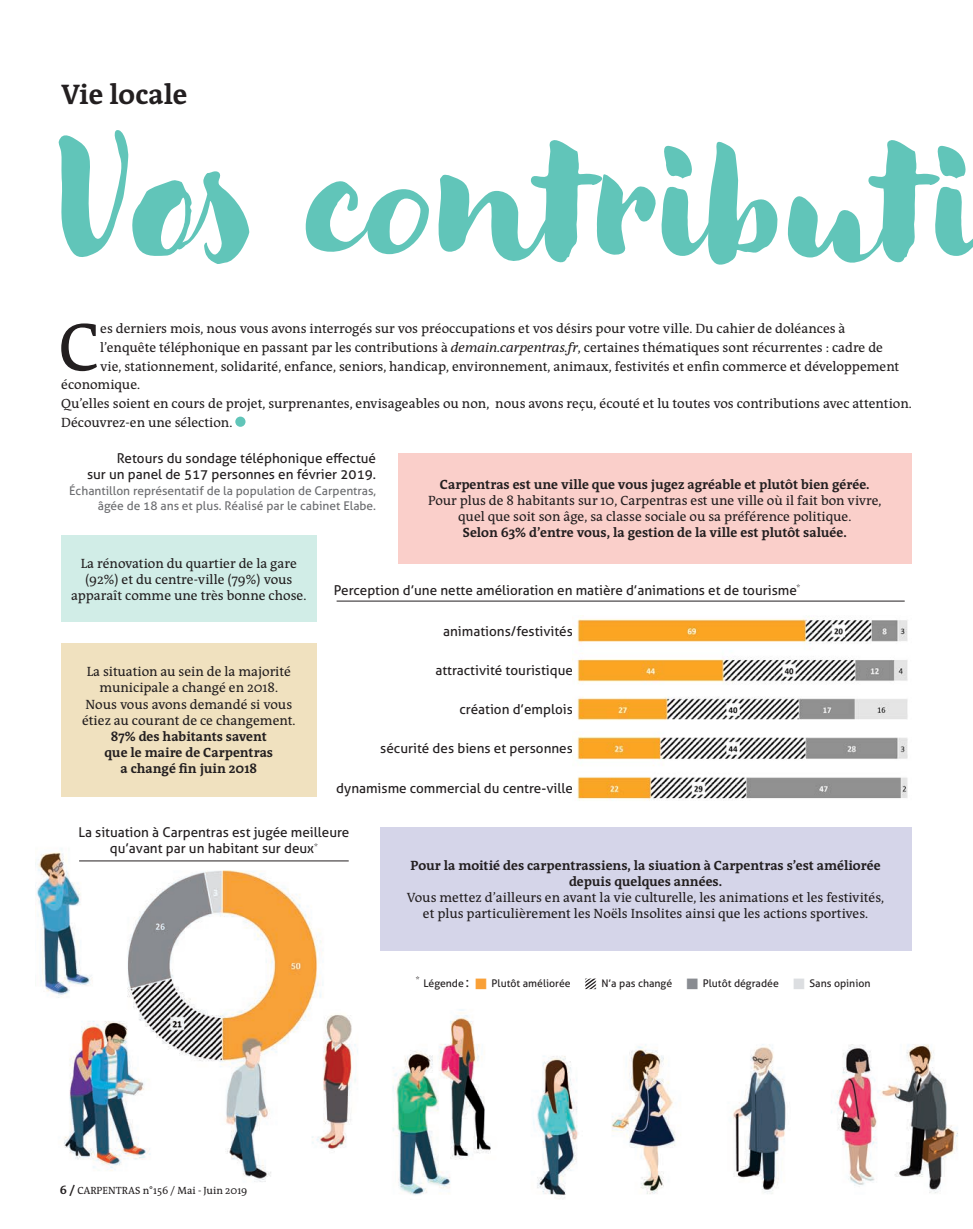
<style>
.page{position:relative;width:973px;height:1229px;background:#fff}
.page>*{position:absolute;margin:0;border:0;box-sizing:border-box;transform-origin:0 0}
.t1{font:144px "Modern Love";color:#61c5b9}
.t2{font:69px "Qua Text";color:#231f20}
.t3{font:700 28.5px "Qua Text";color:#231f20}
.t4{font:13.5px/16.2px "Qua Text";color:#231f20;text-align:center}
.t5{font:13.5px/16.2px "Aller";color:#231f20;text-align:center}
.t6{font:700 13.5px "Qua Text";color:#231f20}
.t7{font:12px/14.4px "Aller";color:#6c6d70;text-align:right}
.t8{font:10.5px "Aller";color:#231f20}
.t9{font:10.5px "Qua Text";color:#231f20}
.s1{font-style:italic}
.s2{font-size:13.5px}
.s3{font-weight:700;font-size:12px}
</style>
<div class="page">
<img style="left:36px;top:827px;width:922px;height:371px">
<div style="left:235px;top:416px;width:11px;height:10px;background:#61c5b9;border-radius:50%"></div>
<div style="left:398px;top:452px;width:513px;height:111px;background:#facfca"></div>
<div style="left:380px;top:827px;width:531px;height:123px;background:#d5d5e9"></div>
<div style="left:61px;top:535px;width:255px;height:86px;background:#d1ede7"></div>
<div style="left:61px;top:643px;width:255px;height:153px;background:#f0e1bf"></div>
<img style="left:572px;top:616px;width:336px;height:185px">
<hr style="left:337px;top:600px;width:568px;height:1px;background:#231f20">
<hr style="left:79px;top:860px;width:270px;height:1px;background:#231f20">
<svg style="left:476px;top:977px;width:10px;height:11px"></svg>
<svg style="left:579px;top:972px;width:23px;height:22px"></svg>
<svg style="left:687px;top:977px;width:11px;height:11px"></svg>
<svg style="left:794px;top:977px;width:10px;height:11px"></svg>
<p class="t3" style="left:61px;top:77px;width:128px">Vie locale</p>
<p class="t1" style="left:61px;top:118px;width:922px">Vos contributi</p>
<p class="t2" style="left:58px;top:308px;width:43px">C</p>
<p class="t4" style="left:100px;top:320px;width:747px">es derniers mois, nous vous avons interrogés sur vos préoccupations et vos désirs pour votre ville. Du cahier de doléances à</p>
<p class="t4" style="left:100px;top:339px;width:784px">l’enquête téléphonique en passant par les contributions à <span class="s1">demain.carpentras.fr</span>, certaines thématiques sont récurrentes : cadre de</p>
<p class="t4" style="left:100px;top:358px;width:801px">vie, stationnement, solidarité, enfance, seniors, handicap, environnement, animaux, festivités et enfin commerce et développement</p>
<p class="t4" style="left:61px;top:376px;width:80px">économique.</p>
<p class="t4" style="left:61px;top:395px;width:852px">Qu’elles soient en cours de projet, surprenantes, envisageables ou non, nous avons reçu, écouté et lu toutes vos contributions avec attention.</p>
<p class="t4" style="left:61px;top:414px;width:173px">Découvrez-en une sélection.</p>
<p class="t5" style="left:117px;top:449px;width:261px">Retours du sondage téléphonique effectué</p>
<p class="t5" style="left:87px;top:466px;width:291px">sur un panel de 517 personnes en février 2019.</p>
<p class="t7" style="left:69px;top:484px;width:308px">Échantillon représentatif de la population de Carpentras, âgée de 18 ans et plus. Réalisé par le cabinet Elabe.</p>
<p class="t6" style="left:440px;top:476px;width:431px">Carpentras est une ville que vous jugez agréable et plutôt bien gérée.</p>
<p class="t4" style="left:428px;top:492px;width:455px">Pour plus de 8 habitants sur 10, Carpentras est une ville où il fait bon vivre,</p>
<p class="t4" style="left:458px;top:508px;width:395px">quel que soit son âge, sa classe sociale ou sa préférence politique.</p>
<p class="t6" style="left:463px;top:524px;width:385px">Selon 63% d’entre vous, la gestion de la ville est plutôt saluée.</p>
<p class="t4" style="left:71px;top:555px;width:237px">La rénovation du quartier de la gare (92%) et du centre-ville (79%) vous apparaît comme une très bonne chose.</p>
<p class="t4" style="left:87px;top:663px;width:206px">La situation au sein de la majorité municipale a changé en 2018.</p>
<p class="t4" style="left:85px;top:696px;width:208px">Nous vous avons demandé si vous</p>
<p class="t4" style="left:82px;top:712px;width:215px">étiez au courant de ce changement.</p>
<p class="t6" style="left:111px;top:728px;width:158px">87% des habitants savent</p>
<p class="t6" style="left:105px;top:744px;width:170px">que le maire de Carpentras</p>
<p class="t6" style="left:120px;top:760px;width:138px">a changé fin juin 2018</p>
<p class="t5" style="left:334px;top:581px;width:468px">Perception d’une nette amélioration en matière d’animations et de tourisme<sup>*</sup></p>
<p class="t5" style="left:443px;top:623px;width:131px">animations/festivités</p>
<p class="t5" style="left:435px;top:662px;width:139px">attractivité touristique</p>
<p class="t5" style="left:459px;top:701px;width:115px">création d’emplois</p>
<p class="t5" style="left:380px;top:740px;width:194px">sécurité des biens et personnes</p>
<p class="t5" style="left:336px;top:779px;width:238px">dynamisme commercial du centre-ville</p>
<p class="t5" style="left:78px;top:824px;width:273px">La situation à Carpentras est jugée meilleure qu’avant par un habitant sur deux<sup>*</sup></p>
<p class="t6" style="left:411px;top:856px;width:472px">Pour la moitié des carpentrassiens, la siuation à Carpentras s’est améliorée</p>
<p class="t6" style="left:569px;top:873px;width:155px">depuis quelques années.</p>
<p class="t4" style="left:407px;top:889px;width:479px">Vous mettez d’ailleurs en avant la vie culturelle, les animations et les festivités,</p>
<p class="t4" style="left:423px;top:905px;width:447px">et plus particulièrement les Noëls Insolites ainsi que les actions sportives.</p>
<p class="t8" style="left:416px;top:976px;width:55px"><sup>*</sup> Légende <span class="s2">:</span></p>
<p class="t8" style="left:492px;top:976px;width:81px">Plutôt améliorée</p>
<p class="t8" style="left:601px;top:976px;width:72px">N’a pas changé</p>
<p class="t8" style="left:703px;top:976px;width:77px">Plutôt dégradée</p>
<p class="t8" style="left:809px;top:976px;width:62px">Sans opinion</p>
<p class="t9" style="left:60px;top:1183px;width:189px"><span class="s3">6 /</span> CARPENTRAS n°156 / Mai - Juin 2019</p>
</div>
